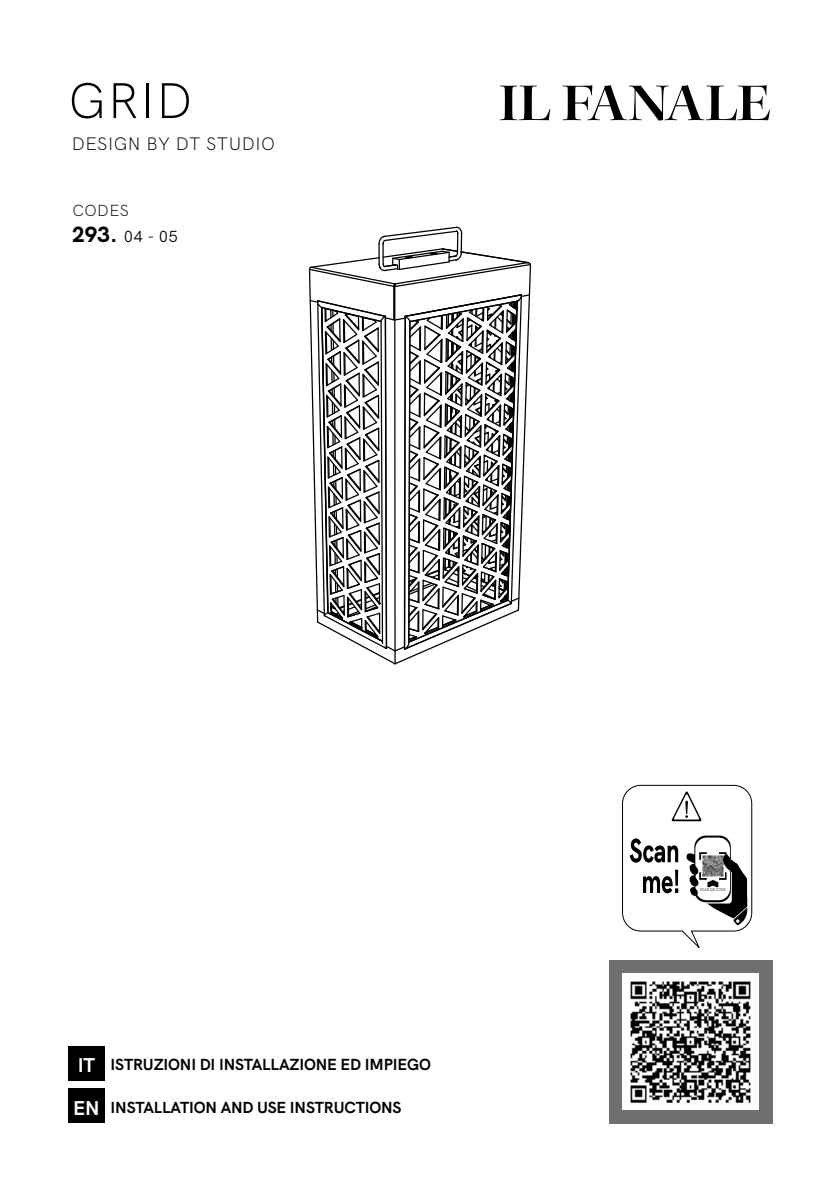
<style>
.page{position:relative;width:840px;height:1191px;background:#fff}
.page>*{position:absolute;margin:0;border:0;box-sizing:border-box;transform-origin:0 0}
.t1{font:300 50px "HK Grotesk";color:#000}
.t2{font:300 18px "HK Grotesk";letter-spacing:.025em;color:#000}
.t3{font:700 16px "HK Grotesk";letter-spacing:-.01em;color:#000}
.t4{font:300 16px/26.4px "HK Grotesk";letter-spacing:.025em;color:#000}
.s1{font-weight:800;font-size:22px}
.s2{font-weight:400}
.s3{font-size:20px;color:#fff}
</style>
<div class="page">
<svg style="left:308px;top:226px;width:224px;height:439px"></svg>
<div style="left:608px;top:960px;width:163px;height:163px;background:#706f6f"></div>
<img style="left:622px;top:973px;width:136px;height:136px">
<svg style="left:622px;top:784px;width:130px;height:164px"></svg>
<svg style="left:499px;top:86px;width:51px;height:34px"></svg>
<svg style="left:562px;top:85px;width:207px;height:36px"></svg>
<div style="left:68px;top:1046px;width:37px;height:35px;background:#000"></div>
<div style="left:68px;top:1089px;width:37px;height:34px;background:#000"></div>
<h1 class="t1" style="left:68px;top:62px;width:126px">GRID</h1>
<p class="t2" style="left:72px;top:130px;width:205px">DESIGN BY DT STUDIO</p>
<p class="t4" style="left:73px;top:195px;width:107px">CODES<br><span class="s1">293.</span> <span class="s2">04 - 05</span></p>
<p class="t3" style="left:78px;top:1052px;width:354px"><span class="s3">IT</span> ISTRUZIONI DI INSTALLAZIONE ED IMPIEGO</p>
<p class="t3" style="left:73px;top:1094px;width:329px"><span class="s3">EN</span> INSTALLATION AND USE INSTRUCTIONS</p>
</div>
